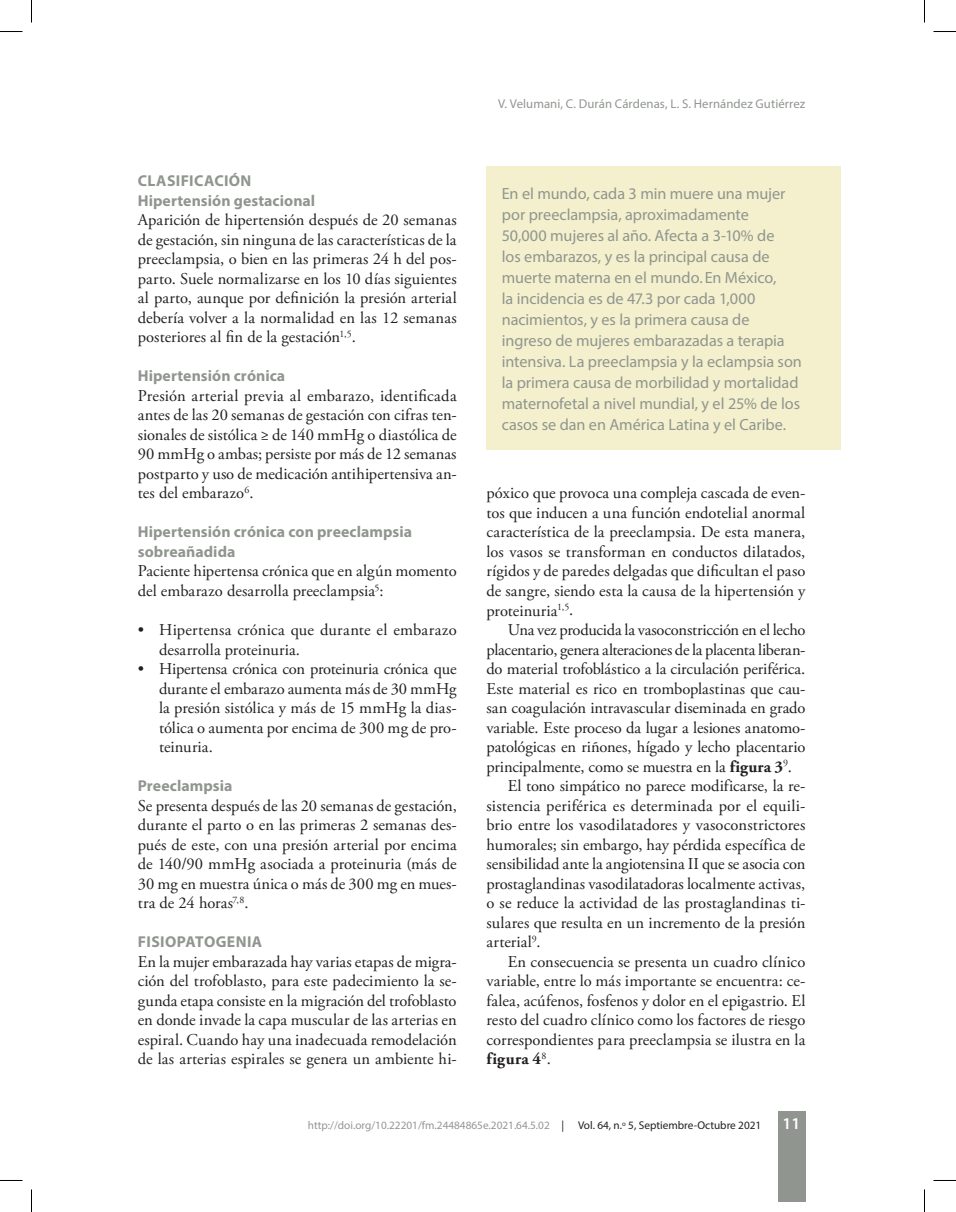
<style>
.page{position:relative;width:956px;height:1212px;background:#fff}
.page>*{position:absolute;margin:0;border:0;box-sizing:border-box;transform-origin:0 0}
.t1{font:16.5px/19.5px "Adobe Garamond Pro";color:#231f20;text-align:justify}
.t2{font:16.5px "Adobe Garamond Pro";letter-spacing:-.025em;color:#231f20}
.t3{font:700 16.5px "Adobe Garamond Pro";letter-spacing:.025em;color:#231f20}
.t4{font:600 16.5px "Myriad Pro";color:#fff}
.t5{font:16.2px/21px "Myriad Pro";letter-spacing:-.005em;color:#90968f}
.t6{font:700 15.75px/19.5px "Myriad Pro";letter-spacing:.005em;color:#90968f}
.t7{font:700 15.75px "Myriad Pro";letter-spacing:.025em;color:#90968f}
.t8{font:12.75px "Myriad Pro";letter-spacing:.005em;color:#90968f}
.t9{font:11.25px "Myriad Pro";color:#939598}
.t10{font:11.25px "Myriad Pro";color:#231f20}
.s1{font-weight:700}
.s2{font-weight:400}
</style>
<div class="page">
<div style="left:778px;top:1110px;width:27px;height:91px;background:#90968f"></div>
<div style="left:487px;top:167px;width:354px;height:282px;background:#f4f0cd"></div>
<svg style="left:0;top:31px;width:22px;height:1px"></svg>
<svg style="left:933px;top:31px;width:23px;height:1px"></svg>
<svg style="left:31px;top:0;width:1px;height:22px"></svg>
<svg style="left:31px;top:1189px;width:1px;height:22px"></svg>
<svg style="left:924px;top:0;width:1px;height:22px"></svg>
<svg style="left:924px;top:1189px;width:1px;height:22px"></svg>
<p class="t6" style="left:138px;top:170px;width:179px">CLASIFICACIÓN<br>Hipertensión gestacional</p>
<p class="t1" style="left:138px;top:211px;width:320px">Aparición de hipertensión después de 20 semanas de gestación, sin ninguna de las características de la preeclampsia, o bien en las primeras 24 h del pos&shy;parto. Suele normalizarse en los 10 días siguientes al parto, aunque por definición la presión arterial debería volver a la normalidad en las 12 semanas posteriores al fin de la gestación<sup>1,5</sup>.</p>
<p class="t6" style="left:138px;top:365px;width:149px">Hipertensión crónica</p>
<p class="t1" style="left:138px;top:386px;width:321px">Presión arterial previa al embarazo, identificada antes de las 20 semanas de gestación con cifras ten&shy;sionales de sistólica ≥ de 140 mmHg o diastólica de 90 mmHg o ambas; persiste por más de 12 semanas postparto y uso de medicación antihipertensiva an&shy;tes del embarazo<sup>6</sup>.</p>
<p class="t6" style="left:138px;top:521px;width:276px">Hipertensión crónica con preeclampsia sobreañadida</p>
<p class="t1" style="left:138px;top:562px;width:320px">Paciente hipertensa crónica que en algún momento del embarazo desarrolla preeclampsia<sup>5</sup>:</p>
<p class="t1" style="left:159px;top:620px;width:299px;text-indent:-21px">• Hipertensa crónica que durante el embarazo desarrolla proteinuria.</p>
<p class="t1" style="left:159px;top:659px;width:299px;text-indent:-21px">• Hipertensa crónica con proteinuria crónica que durante el embarazo aumenta más de 30 mmHg la presión sistólica y más de 15 mmHg la dias&shy;tólica o aumenta por encima de 300 mg de pro&shy;teinuria.</p>
<p class="t6" style="left:138px;top:775px;width:96px">Preeclampsia</p>
<p class="t1" style="left:138px;top:796px;width:321px">Se presenta después de las 20 semanas de gestación, durante el parto o en las primeras 2 semanas des&shy;pués de este, con una presión arterial por encima de 140/90 mmHg asociada a proteinuria (más de 30 mg en muestra única o más de 300 mg en mues&shy;tra de 24 horas<sup>7,8</sup>.</p>
<p class="t7" style="left:138px;top:931px;width:126px">FISIOPATOGENIA</p>
<p class="t1" style="left:138px;top:952px;width:320px">En la mujer embarazada hay varias etapas de migra&shy;ción del trofoblasto, para este padecimiento la se&shy;gunda etapa consiste en la migración del trofoblasto en donde invade la capa muscular de las arterias en espiral. Cuando hay una inadecuada remodelación de las arterias espirales se genera un ambiente hi-</p>
<p class="t8" style="left:498px;top:96px;width:309px">V. Velumani, C. Durán Cárdenas, L. S. Hernández Gutiérrez</p>
<p class="t5" style="left:502px;top:183px;width:302px">En el mundo, cada 3 min muere una mujer por preeclampsia, aproximadamente<br>50,000 mujeres al año. Afecta a 3-10% de<br>los embarazos, y es la principal causa de muerte materna en el mundo. En México,<br>la incidencia es de 47.3 por cada 1,000 nacimientos, y es la primera causa de ingreso de mujeres embarazadas a terapia intensiva. La preeclampsia y la eclampsia son la primera causa de morbilidad y mortalidad maternofetal a nivel mundial, y el 25% de los casos se dan en América Latina y el Caribe.</p>
<p class="t1" style="left:486px;top:484px;width:320px">póxico que provoca una compleja cascada de even&shy;tos que inducen a una función endotelial anormal característica de la preeclampsia. De esta manera, los vasos se transforman en conductos dilatados, rígidos y de paredes delgadas que dificultan el paso de sangre, siendo esta la causa de la hipertensión y proteinuria<sup>1,5</sup>.</p>
<p class="t1" style="left:508px;top:620px;width:299px">Una vez producida la vasoconstricción en el lecho</p>
<p class="t2" style="left:486px;top:639px;width:320px">placentario, genera alteraciones de la placenta liberan-</p>
<p class="t1" style="left:486px;top:659px;width:320px">do material trofoblástico a la circulación periférica.</p>
<p class="t1" style="left:486px;top:679px;width:320px">Este material es rico en tromboplastinas que cau-</p>
<p class="t1" style="left:486px;top:698px;width:320px">san coagulación intravascular diseminada en grado</p>
<p class="t1" style="left:486px;top:718px;width:320px">variable. Este proceso da lugar a lesiones anatomo-</p>
<p class="t1" style="left:486px;top:737px;width:320px">patológicas en riñones, hígado y lecho placentario</p>
<p class="t1" style="left:486px;top:757px;width:307px">principalmente, como se muestra en la <span class="s1">figura 3</span><sup>9</sup>.</p>
<p class="t1" style="left:508px;top:776px;width:299px">El tono simpático no parece modificarse, la re-</p>
<p class="t1" style="left:486px;top:796px;width:320px">sistencia periférica es determinada por el equili-</p>
<p class="t1" style="left:486px;top:815px;width:320px">brio entre los vasodilatadores y vasoconstrictores</p>
<p class="t1" style="left:486px;top:835px;width:320px">humorales; sin embargo, hay pérdida específica de</p>
<p class="t1" style="left:486px;top:854px;width:320px">sensibilidad ante la angiotensina II que se asocia con</p>
<p class="t1" style="left:486px;top:874px;width:320px">prostaglandinas vasodilatadoras localmente activas,</p>
<p class="t1" style="left:486px;top:893px;width:320px">o se reduce la actividad de las prostaglandinas ti-</p>
<p class="t1" style="left:486px;top:913px;width:320px">sulares que resulta en un incremento de la presión</p>
<p class="t1" style="left:486px;top:932px;width:56px">arterial<sup>9</sup>.</p>
<p class="t1" style="left:508px;top:952px;width:299px">En consecuencia se presenta un cuadro clínico</p>
<p class="t1" style="left:486px;top:971px;width:320px">variable, entre lo más importante se encuentra: ce-</p>
<p class="t1" style="left:486px;top:991px;width:320px">falea, acúfenos, fosfenos y dolor en el epigastrio. El</p>
<p class="t1" style="left:486px;top:1010px;width:320px">resto del cuadro clínico como los factores de riesgo</p>
<p class="t1" style="left:486px;top:1030px;width:321px">correspondientes para preeclampsia se ilustra en la</p>
<p class="t3" style="left:486px;top:1049px;width:66px">figura 4<sup>8</sup><span class="s2">.</span></p>
<p class="t9" style="left:308px;top:1118px;width:243px">http://doi.org/10.22201/fm.24484865e.2021.64.5.02</p>
<p class="t10" style="left:561px;top:1118px;width:201px">| Vol. 64, n.<sup>o</sup> 5, Septiembre-Octubre 2021</p>
<p class="t4" style="left:783px;top:1111px;width:27px">111</p>
</div>
